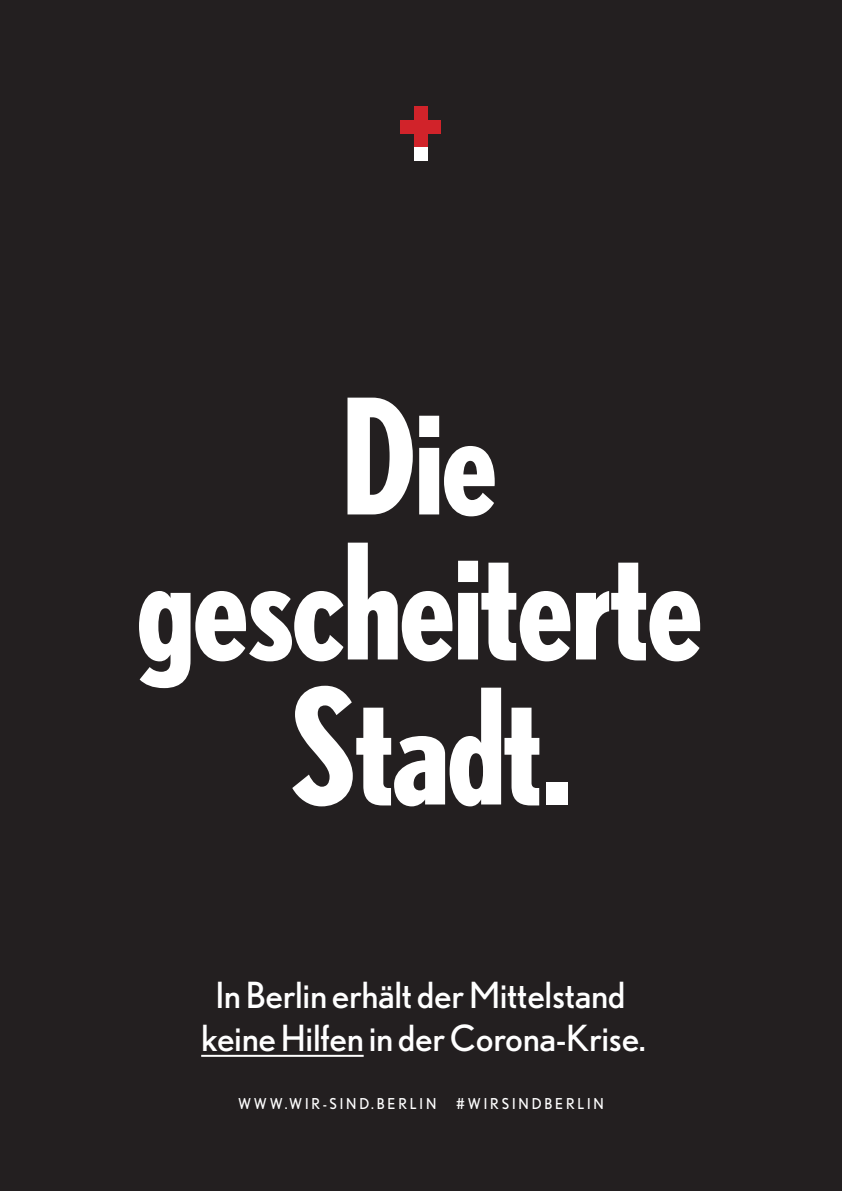
<style>
.page{position:relative;width:842px;height:1191px;background:#231f20}
.page>*{position:absolute;margin:0;border:0;box-sizing:border-box;transform-origin:0 0}
.t1{font:700 condensed 160px/145px "Nobel";letter-spacing:-.025em;color:#fff;text-align:center}
.t2{font:36px/43.2px "Nobel";letter-spacing:-.01em;color:#fff;text-align:center}
.t3{font:15px "Nobel";letter-spacing:.2em;color:#fff;scale:.95 1}
</style>
<div class="page">
<hr style="left:201px;top:1054px;width:163px;height:2px;background:#fff">
<div style="left:401px;top:120px;width:40px;height:14px;background:#d1232a"></div>
<div style="left:414px;top:107px;width:14px;height:40px;background:#d1232a"></div>
<div style="left:414px;top:147px;width:14px;height:14px;background:#fff"></div>
<h1 class="t1" style="left:136px;top:381px;width:570px">Die gescheiterte<br>Stadt.</h1>
<p class="t2" style="left:201px;top:972px;width:446px">In Berlin erhält der Mittelstand keine Hilfen in der Corona-Krise.</p>
<p class="t3" style="left:238px;top:1094px;width:210px">WWW.WIR-SIND.BERLIN</p>
<p class="t3" style="left:456px;top:1094px;width:157px">#WIRSINDBERLIN</p>
</div>
